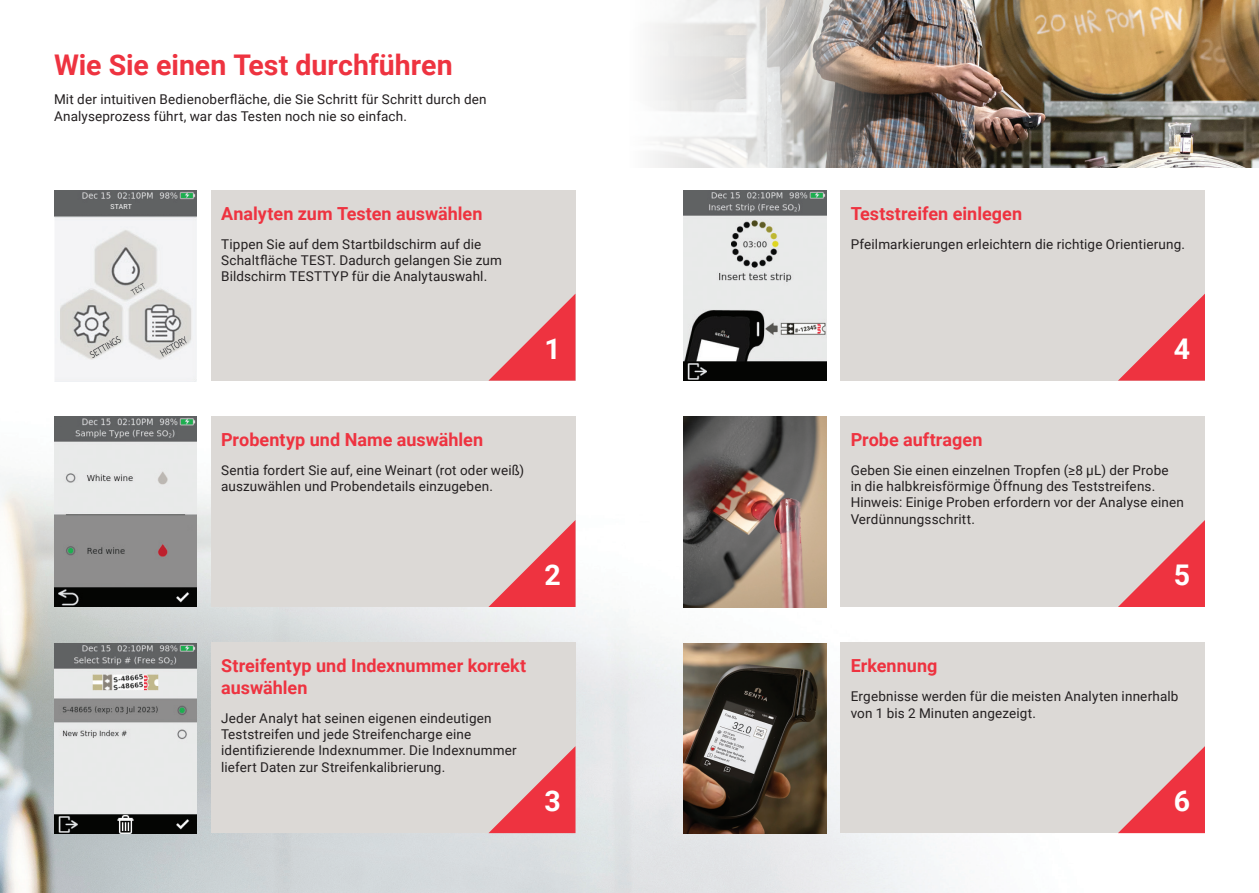
<style>
.page{position:relative;width:1259px;height:893px;background:#fff}
.page>*{position:absolute;margin:0;border:0;box-sizing:border-box;transform-origin:0 0}
.t1{font:700 28.5px "Roboto";color:#ee3340}
.t2{font:700 28.5px "Roboto";color:#fff}
.t3{font:700 18px/21.6px "Roboto";color:#ee3340}
.t4{font:13.5px/16.2px "Roboto";letter-spacing:.01em;color:#231f20}
.t5{font:7.5px "Roboto";color:#f3f4f4}
.t6{font:6.9px "Roboto";letter-spacing:.035em;color:#fff}
</style>
<div class="page">
<img style="left:0;top:276px;width:1205px;height:617px">
<div style="left:210px;top:190px;width:365px;height:191px;background:#dcd9d6"></div>
<div style="left:840px;top:190px;width:365px;height:191px;background:#dcd9d6"></div>
<div style="left:210px;top:417px;width:365px;height:190px;background:#dcd9d6"></div>
<div style="left:840px;top:417px;width:365px;height:190px;background:#dcd9d6"></div>
<div style="left:210px;top:643px;width:365px;height:190px;background:#dcd9d6"></div>
<div style="left:840px;top:643px;width:365px;height:190px;background:#dcd9d6"></div>
<img style="left:683px;top:417px;width:143px;height:190px">
<img style="left:683px;top:643px;width:143px;height:190px">
<img style="left:683px;top:190px;width:143px;height:191px">
<img style="left:54px;top:427px;width:142px;height:180px">
<img style="left:54px;top:643px;width:143px;height:190px">
<img style="left:54px;top:417px;width:143px;height:10px">
<img style="left:54px;top:217px;width:143px;height:164px">
<svg style="left:160px;top:336px;width:27px;height:21px"></svg>
<svg style="left:90px;top:336px;width:31px;height:22px"></svg>
<svg style="left:130px;top:283px;width:15px;height:12px"></svg>
<svg style="left:488px;top:294px;width:87px;height:87px"></svg>
<svg style="left:1118px;top:294px;width:87px;height:87px"></svg>
<svg style="left:1118px;top:520px;width:87px;height:87px"></svg>
<svg style="left:1118px;top:746px;width:87px;height:87px"></svg>
<svg style="left:488px;top:520px;width:87px;height:87px"></svg>
<svg style="left:488px;top:746px;width:87px;height:87px"></svg>
<img style="left:54px;top:190px;width:143px;height:27px">
<div style="left:66px;top:204px;width:115px;height:10px;background:#606263"></div>
<img style="left:653px;top:0;width:606px;height:167px">
<h1 class="t1" style="left:54px;top:45px;width:400px">Wie Sie einen Test durchführen</h1>
<p class="t4" style="left:54px;top:91px;width:434px">Mit der intuitiven Bedienoberfläche, die Sie Schritt für Schritt durch den<br>Analyseprozess führt, war das Testen noch nie so einfach.</p>
<p class="t6" style="left:110px;top:202px;width:23px">START</p>
<p class="t5" style="left:113px;top:205px;width:26px">Home</p>
<h2 class="t3" style="left:221px;top:202px;width:263px">Analyten zum Testen auswählen</h2>
<p class="t4" style="left:221px;top:235px;width:282px">Tippen Sie auf dem Startbildschirm auf die<br>Schaltfläche TEST. Dadurch gelangen Sie zum<br>Bildschirm TESTTYP für die Analytauswahl.</p>
<h2 class="t3" style="left:850px;top:202px;width:173px">Teststreifen einlegen</h2>
<p class="t4" style="left:850px;top:235px;width:336px">Pfeilmarkierungen erleichtern die richtige Orientierung.</p>
<h1 class="t2" style="left:544px;top:329px;width:18px">1</h1>
<h1 class="t2" style="left:1174px;top:329px;width:18px">4</h1>
<h2 class="t3" style="left:221px;top:428px;width:263px">Probentyp und Name auswählen</h2>
<p class="t4" style="left:221px;top:462px;width:304px">Sentia fordert Sie auf, eine Weinart (rot oder weiß) auszuwählen und Probendetails einzugeben.</p>
<h2 class="t3" style="left:850px;top:428px;width:133px">Probe auftragen</h2>
<p class="t4" style="left:850px;top:462px;width:335px">Geben Sie einen einzelnen Tropfen (≥8 µL) der Probe<br>in die halbkreisförmige Öffnung des Teststreifens.<br>Hinweis: Einige Proben erfordern vor der Analyse einen Verdünnungsschritt.</p>
<h1 class="t2" style="left:544px;top:555px;width:18px">2</h1>
<h1 class="t2" style="left:1174px;top:555px;width:18px">5</h1>
<h2 class="t3" style="left:221px;top:655px;width:307px">Streifentyp und Indexnummer korrekt auswählen</h2>
<p class="t4" style="left:221px;top:710px;width:297px">Jeder Analyt hat seinen eigenen eindeutigen Teststreifen und jede Streifencharge eine identifizierende Indexnummer. Die Indexnummer liefert Daten zur Streifenkalibrierung.</p>
<h2 class="t3" style="left:850px;top:655px;width:88px">Erkennung</h2>
<p class="t4" style="left:850px;top:688px;width:329px">Ergebnisse werden für die meisten Analyten innerhalb von 1 bis 2 Minuten angezeigt.</p>
<h1 class="t2" style="left:544px;top:781px;width:18px">3</h1>
<h1 class="t2" style="left:1174px;top:781px;width:18px">6</h1>
</div>
